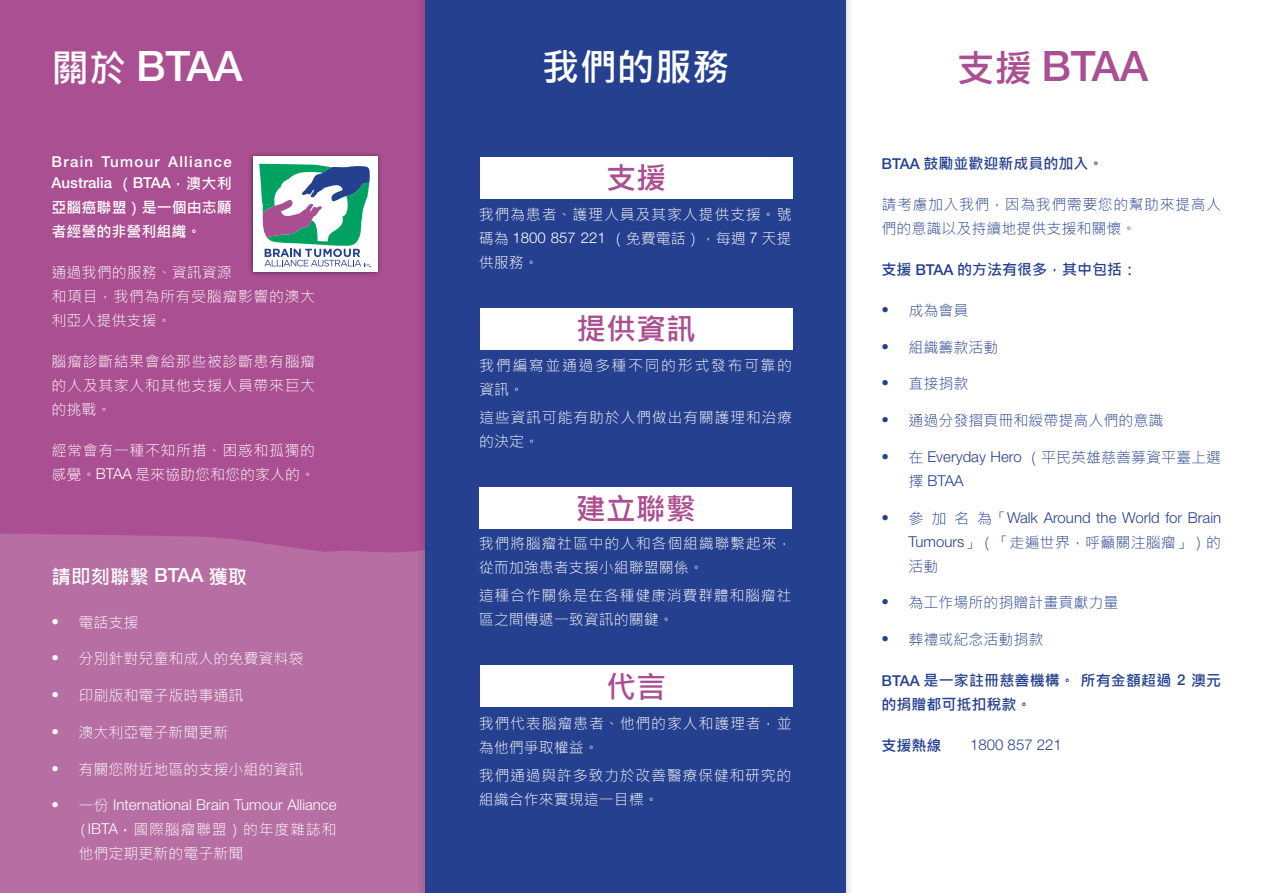
<style>
.page{position:relative;width:1263px;height:893px;background:#fff}
.page>*{position:absolute;margin:0;border:0;box-sizing:border-box;transform-origin:0 0}
.t1{font:500 42px "Helvetica Neue LT Std";color:#fff}
.t2{font:500 42px "Helvetica Neue LT Std";color:#aa4f91}
.t3{font:37.5px "Microsoft Jheng Hei UI Bold";color:#fff}
.t4{font:30px "Microsoft Jheng Hei UI Bold";color:#aa4f91}
.t5{font:19.5px "Microsoft Jheng Hei UI Bold";color:#fff}
.t6{font:15px/24px "Microsoft Jheng Hei UI Light";letter-spacing:.035em;color:#fff}
.t7{font:15px/24px "Microsoft Jheng Hei UI Light";color:#25408f}
.t8{font:15px/24px "Microsoft Jheng Hei UI Light";color:#fff}
.t9{font:15px/24px "Microsoft Jheng Hei UI Bold";color:#25408f}
.t10{font:300 15px "Helvetica Neue LT Std";color:#25408f}
.t11{font:15px/24px "Microsoft Jheng Hei UI Light";letter-spacing:.03em;color:#25408f}
.t12{font:500 15px/21px "Helvetica Neue LT Std";letter-spacing:.085em;color:#fff}
.t13{font:300 15px "Helvetica Neue LT Std";color:#fff}
.t14{font:15px/24px "Microsoft Jheng Hei UI Bold";color:#fff}
.t15{font:15px/24px "Microsoft Jheng Hei UI Light";letter-spacing:.105em;color:#fff}
.s1{font-family:"Microsoft Jheng Hei UI Bold";font-weight:400;font-size:37.5px}
.s2{font-family:"Microsoft Jheng Hei UI Bold";font-weight:400}
.s3{font-family:"Helvetica Neue LT Std";font-weight:300}
.s4{font-family:"Helvetica Neue LT Std";font-weight:500}
.s5{font-family:"Microsoft Jheng Hei UI Light";font-weight:400}
.s6{font-family:"Microsoft Jheng Hei UI Bold"}
</style>
<div class="page">
<div style="left:0;top:0;width:425px;height:893px;background:#aa4f91"></div>
<div style="left:0;top:533px;width:416px;height:360px;background:#b66ea3"></div>
<div style="left:416px;top:0;width:440px;height:893px;background:#000;opacity:.2"></div>
<div style="left:425px;top:0;width:421px;height:893px;background:#25408f"></div>
<div style="left:248px;top:152px;width:135px;height:125px;background:#000;opacity:.53"></div>
<div style="left:253px;top:157px;width:124px;height:115px;background:#fff"></div>
<svg style="left:259px;top:164px;width:112px;height:103px"></svg>
<div style="left:479px;top:487px;width:313px;height:42px;background:#fff"></div>
<div style="left:480px;top:308px;width:313px;height:41px;background:#fff"></div>
<div style="left:480px;top:157px;width:313px;height:41px;background:#fff"></div>
<div style="left:480px;top:665px;width:313px;height:42px;background:#fff"></div>
<h1 class="t1" style="left:52px;top:41px;width:193px"><span class="s1">關於</span> BTAA</h1>
<p class="t12" style="left:52px;top:151px;width:182px">Brain Tumour Alliance<br>Australia <span class="s2">（</span>BTAA<span class="s2">，澳大利</span></p>
<p class="t14" style="left:52px;top:195px;width:182px">亞腦癌聯盟）是一個由志願者經營的非營利組織。</p>
<p class="t8" style="left:52px;top:260px;width:265px">通過我們的服務、資訊資源<br>和項目，我們為所有受腦瘤影響的澳大利亞人提供支援。</p>
<p class="t6" style="left:52px;top:349px;width:265px;text-align:justify">腦瘤診斷結果會給那些被診斷患有腦瘤的人及其家人和其他支援人員帶來巨大的挑戰。</p>
<p class="t6" style="left:52px;top:438px;width:265px">經常會有一種不知所措、困惑和孤獨的感覺。<span class="s3">BTAA</span> 是來協助您和您的家人的。</p>
<h3 class="t5" style="left:52px;top:564px;width:197px">請即刻聯繫 <span class="s4">BTAA</span> 獲取</h3>
<p class="t6" style="left:52px;top:610px;width:88px"><span class="s3">•</span> 電話支援</p>
<p class="t8" style="left:52px;top:647px;width:253px"><span class="s3">•</span> 分別針對兒童和成人的免費資料袋</p>
<p class="t8" style="left:52px;top:684px;width:193px"><span class="s3">•</span> 印刷版和電子版時事通訊</p>
<p class="t8" style="left:52px;top:720px;width:178px"><span class="s3">•</span> 澳大利亞電子新聞更新</p>
<p class="t8" style="left:52px;top:757px;width:253px"><span class="s3">•</span> 有關您附近地區的支援小組的資訊</p>
<p class="t13" style="left:52px;top:796px;width:286px">• <span class="s5">一份</span> International Brain Tumour Alliance</p>
<p class="t6" style="left:75px;top:818px;width:262px">（<span class="s3">IBTA</span><span class="s6">，</span>國際腦瘤聯盟）的年度雜誌和他們定期更新的電子新聞</p>
<h2 class="t3" style="left:542px;top:44px;width:189px">我們的服務</h2>
<h1 class="t2" style="left:957px;top:41px;width:193px"><span class="s1">支援</span> BTAA</h1>
<h3 class="t4" style="left:606px;top:160px;width:61px">支援</h3>
<p class="t6" style="left:479px;top:202px;width:314px;text-align:justify">我們為患者、護理人員及其家人提供支援。號碼為 <span class="s3">1800 857 221</span> （免費電話），每週 <span class="s3">7</span> 天提供服務。</p>
<h3 class="t4" style="left:576px;top:311px;width:121px">提供資訊</h3>
<p class="t15" style="left:479px;top:354px;width:314px">我們編寫並通過多種不同的形式發布可靠的資訊。</p>
<p class="t6" style="left:479px;top:406px;width:314px">這些資訊可能有助於人們做出有關護理和治療的決定。</p>
<h3 class="t4" style="left:576px;top:490px;width:121px">建立聯繫</h3>
<p class="t6" style="left:479px;top:531px;width:314px">我們將腦瘤社區中的人和各個組織聯繫起來，從而加強患者支援小組聯盟關係。</p>
<p class="t6" style="left:479px;top:584px;width:314px">這種合作關係是在各種健康消費群體和腦瘤社區之間傳遞一致資訊的關鍵。</p>
<h3 class="t4" style="left:606px;top:668px;width:61px">代言</h3>
<p class="t6" style="left:479px;top:711px;width:314px">我們代表腦瘤患者、他們的家人和護理者，並為他們爭取權益。</p>
<p class="t6" style="left:479px;top:763px;width:314px">我們通過與許多致力於改善醫療保健和研究的組織合作來實現這一目標。</p>
<p class="t9" style="left:882px;top:151px;width:223px"><span class="s4">BTAA</span> 鼓勵並歡迎新成員的加入。</p>
<p class="t11" style="left:882px;top:192px;width:341px">請考慮加入我們，因為我們需要您的幫助來提高人們的意識以及持續地提供支援和關懷。</p>
<p class="t9" style="left:882px;top:257px;width:257px">支援 <span class="s4">BTAA</span> 的方法有很多，其中包括：</p>
<p class="t7" style="left:882px;top:298px;width:88px"><span class="s3">•</span> 成為會員</p>
<p class="t7" style="left:882px;top:335px;width:118px"><span class="s3">•</span> 組織籌款活動</p>
<p class="t7" style="left:882px;top:372px;width:88px"><span class="s3">•</span> 直接捐款</p>
<p class="t7" style="left:882px;top:408px;width:283px"><span class="s3">•</span> 通過分發摺頁冊和綬帶提高人們的意識</p>
<p class="t7" style="left:882px;top:445px;width:341px"><span class="s3">•</span> 在 <span class="s3">Everyday Hero</span> （平民英雄慈善募資平臺上選</p>
<p class="t10" style="left:909px;top:471px;width:56px"><span class="s5">擇</span> BTAA</p>
<p class="t10" style="left:882px;top:508px;width:341px">• <span class="s5">參加名為「</span>Walk Around the World for Brain</p>
<p class="t7" style="left:909px;top:530px;width:314px"><span class="s3">Tumours</span>」（「走遍世界，呼籲關注腦瘤」）的活動</p>
<p class="t7" style="left:882px;top:591px;width:238px"><span class="s3">•</span> 為工作場所的捐贈計畫貢獻力量</p>
<p class="t7" style="left:882px;top:627px;width:163px"><span class="s3">•</span> 葬禮或紀念活動捐款</p>
<p class="t9" style="left:882px;top:669px;width:341px"><span class="s4">BTAA</span> 是一家註冊慈善機構。所有金額超過 <span class="s4">2</span> 澳元的捐贈都可抵扣稅款。</p>
<p class="t9" style="left:882px;top:734px;width:61px">支援熱線</p>
<p class="t10" style="left:970px;top:736px;width:93px">1800 857 221</p>
</div>
